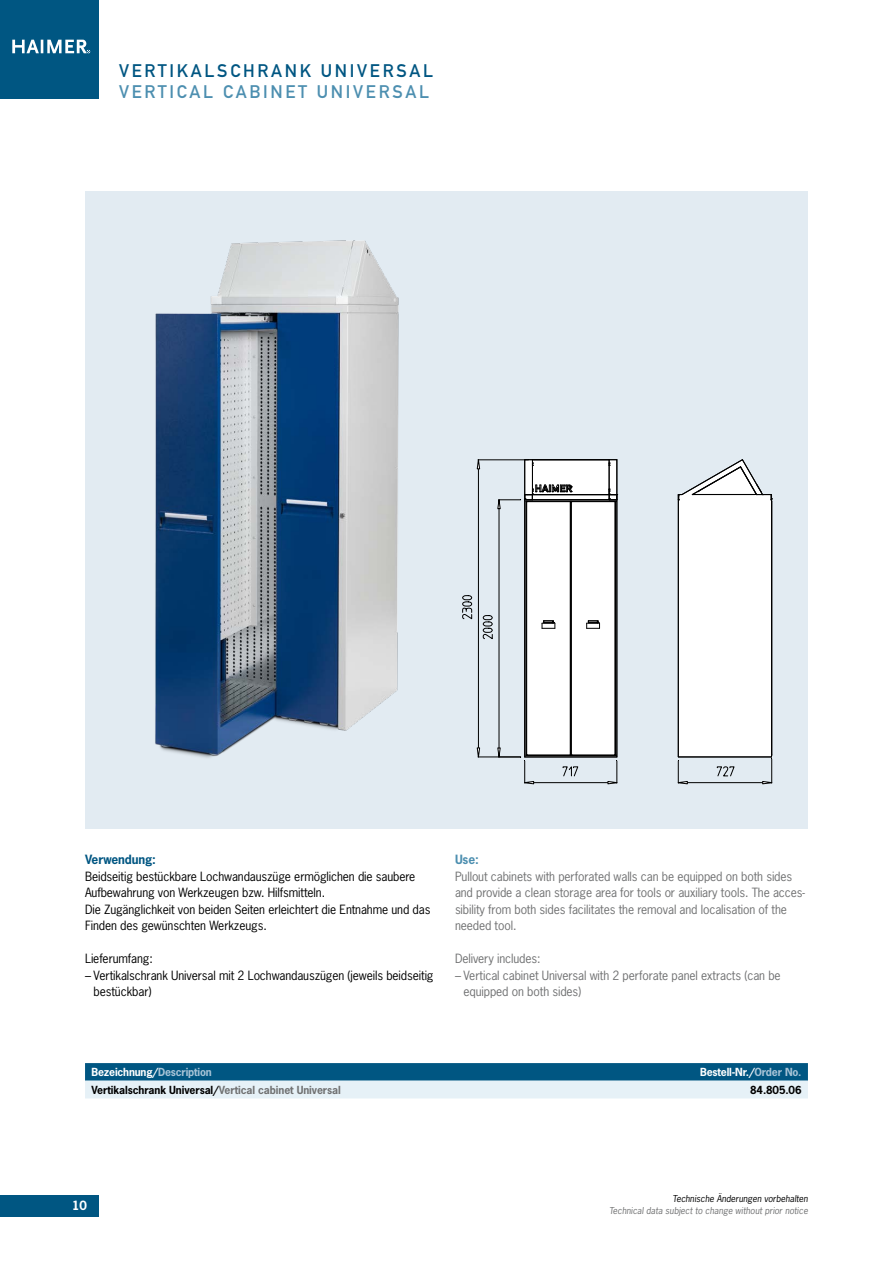
<style>
.page{position:relative;width:893px;height:1263px;background:#fff}
.page>*{position:absolute;margin:0;border:0;box-sizing:border-box;transform-origin:0 0}
.t1{font:18px "DIN Mittelschrift";letter-spacing:.15em;color:#005682}
.t2{font:18px "DIN Mittelschrift";letter-spacing:.15em;color:#4d8fb0}
.t3{font:12px/16.5px "News Gothic";letter-spacing:-.01em;color:#707172}
.t4{font:12px/16.5px "News Gothic";letter-spacing:-.01em;color:#000}
.t5{font:700 12px "News Gothic";letter-spacing:-.01em;color:#005682}
.t6{font:700 12px "News Gothic";color:#4d8fb0}
.t7{font:700 12px "News Gothic";color:#fff}
.t8{font:700 10.5px "News Gothic";letter-spacing:-.01em;color:#000}
.t9{font:700 10.5px "News Gothic";letter-spacing:-.015em;color:#fff}
.t10{font:italic 9px "News Gothic";color:#707172}
.t11{font:italic 9px "News Gothic";color:#000}
.s1{color:#a8c4d7}
.s2{color:#707172}
</style>
<div class="page">
<div style="left:85px;top:191px;width:723px;height:638px;background:#e2ebf2"></div>
<div style="left:0;top:0;width:99px;height:99px;background:#005682"></div>
<svg style="left:12px;top:40px;width:78px;height:13px"></svg>
<div style="left:0;top:1195px;width:99px;height:21px;background:#005682"></div>
<img style="left:155px;top:240px;width:244px;height:518px">
<div style="left:525px;top:460px;width:92px;height:297px;background:#fff"></div>
<div style="left:524px;top:459px;width:93px;height:298px;border:1px solid #000"></div>
<hr style="left:478px;top:460px;width:1px;height:297px;background:#000">
<hr style="left:478px;top:757px;width:43px;height:1px;background:#000">
<hr style="left:478px;top:460px;width:50px;height:1px;background:#000">
<svg style="left:477px;top:460px;width:3px;height:9px"></svg>
<svg style="left:477px;top:748px;width:3px;height:9px"></svg>
<svg style="left:462px;top:595px;width:10px;height:24px"></svg>
<hr style="left:499px;top:500px;width:1px;height:257px;background:#000">
<svg style="left:483px;top:615px;width:9px;height:24px"></svg>
<hr style="left:525px;top:782px;width:92px;height:1px;background:#000">
<svg style="left:563px;top:766px;width:15px;height:10px"></svg>
<hr style="left:532px;top:459px;width:77px;height:1px;background:#000">
<hr style="left:532px;top:460px;width:77px;height:1px;background:#000">
<hr style="left:532px;top:494px;width:77px;height:1px;background:#000">
<hr style="left:525px;top:499px;width:92px;height:1px;background:#000">
<hr style="left:571px;top:501px;width:44px;height:1px;background:#000">
<hr style="left:617px;top:460px;width:1px;height:297px;background:#000">
<hr style="left:615px;top:502px;width:1px;height:253px;background:#000">
<hr style="left:571px;top:501px;width:1px;height:254px;background:#000">
<hr style="left:570px;top:502px;width:1px;height:253px;background:#000">
<hr style="left:526px;top:501px;width:1px;height:255px;background:#000">
<hr style="left:524px;top:460px;width:1px;height:297px;background:#000">
<hr style="left:526px;top:755px;width:89px;height:1px;background:#000">
<hr style="left:525px;top:757px;width:92px;height:1px;background:#000">
<svg style="left:678px;top:459px;width:95px;height:325px;background:#eff0f1"></svg>
<svg style="left:586px;top:620px;width:14px;height:9px"></svg>
<svg style="left:498px;top:748px;width:36px;height:36px"></svg>
<svg style="left:542px;top:620px;width:14px;height:9px"></svg>
<svg style="left:498px;top:459px;width:75px;height:50px"></svg>
<svg style="left:609px;top:459px;width:9px;height:43px"></svg>
<svg style="left:608px;top:755px;width:10px;height:29px"></svg>
<div style="left:85px;top:1063px;width:723px;height:18px;background:#005682"></div>
<div style="left:85px;top:1080px;width:723px;height:18px;background:#e6f1f7"></div>
<h1 class="t1" style="left:119px;top:60px;width:315px">VERTIKALSCHRANK UNIVERSAL</h1>
<h1 class="t2" style="left:119px;top:81px;width:311px">VERTICAL CABINET UNIVERSAL</h1>
<p class="t5" style="left:85px;top:852px;width:72px">Verwendung:</p>
<p class="t4" style="left:85px;top:868px;width:347px">Beidseitig bestückbare Lochwandauszüge ermöglichen die saubere Aufbewahrung von Werkzeugen bzw. Hilfsmitteln.<br>Die Zugänglichkeit von beiden Seiten erleichtert die Entnahme und das Finden des gewünschten Werkzeugs.</p>
<p class="t4" style="left:85px;top:950px;width:69px">Lieferumfang:</p>
<p class="t4" style="left:94px;top:967px;width:342px;text-indent:-9px">– Vertikalschrank Universal mit 2 Lochwandauszügen (jeweils beidseitig bestückbar)</p>
<p class="t6" style="left:455px;top:852px;width:25px">Use:</p>
<p class="t3" style="left:455px;top:868px;width:351px">Pullout cabinets with perforated walls can be equipped on both sides and provide a clean storage area for tools or auxiliary tools. The acces&shy;sibility from both sides facilitates the removal and localisation of the needed tool.</p>
<p class="t3" style="left:455px;top:950px;width:87px">Delivery includes:</p>
<p class="t3" style="left:463px;top:967px;width:319px;text-indent:-9px">– Vertical cabinet Universal with 2 perforate panel extracts (can be equipped on both sides)</p>
<p class="t9" style="left:91px;top:1065px;width:122px">Bezeichnung/<span class="s1">Description</span></p>
<p class="t9" style="left:700px;top:1065px;width:103px">Bestell-Nr./<span class="s1">Order No.</span></p>
<p class="t8" style="left:91px;top:1083px;width:251px">Vertikalschrank Universal/<span class="s2">Vertical cabinet Universal</span></p>
<p class="t8" style="left:750px;top:1083px;width:53px">84.805.06</p>
<p class="t7" style="left:72px;top:1198px;width:16px">10</p>
<p class="t11" style="left:672px;top:1193px;width:137px">Technische Änderungen vorbehalten</p>
<p class="t10" style="left:609px;top:1205px;width:200px">Technical data subject to change without prior notice</p>
</div>
